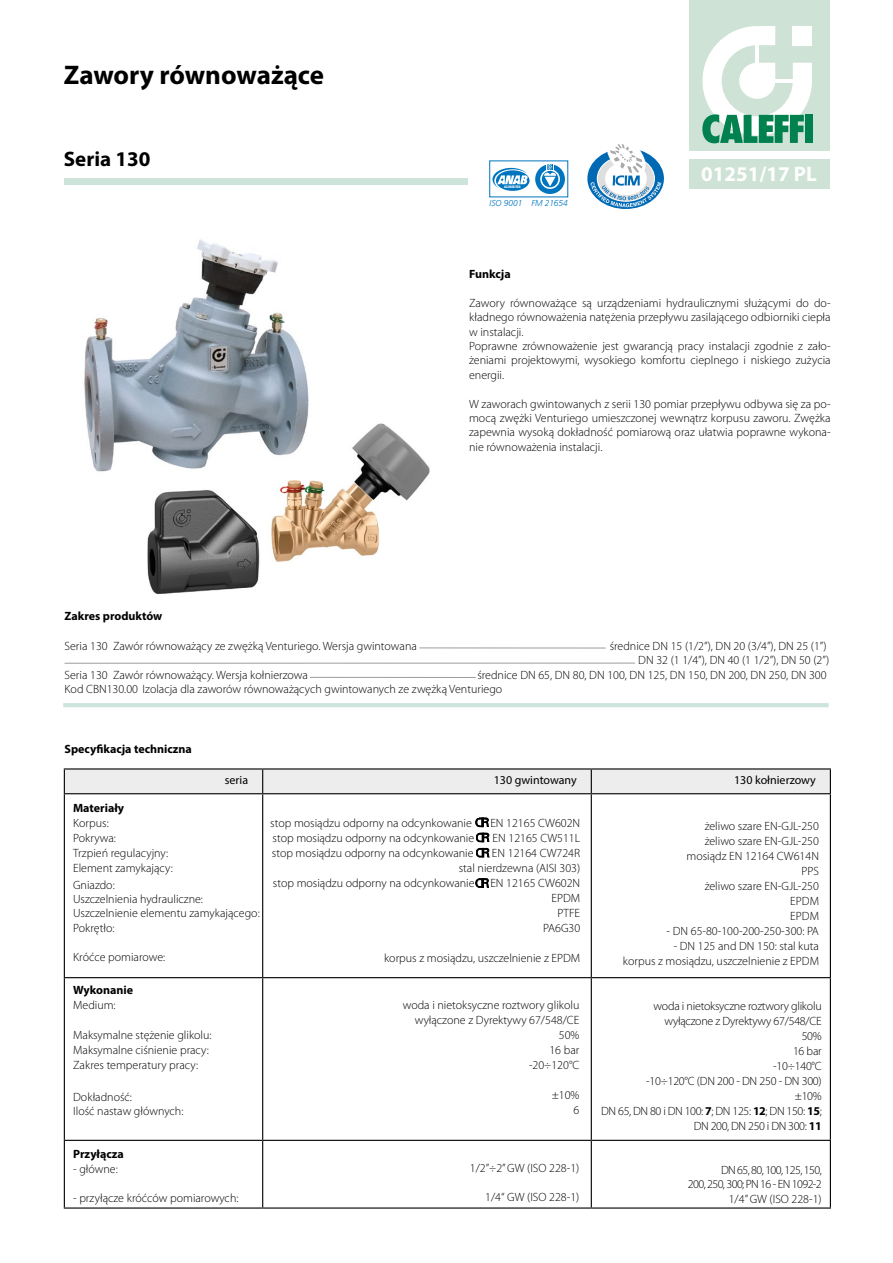
<style>
.page{position:relative;width:893px;height:1263px;background:#fff}
.page>*{position:absolute;margin:0;border:0;box-sizing:border-box;transform-origin:0 0}
.t1{font:700 27px "Myriad Pro";color:#000}
.t2{font:700 21px "Myriad Pro";color:#fff}
.t3{font:700 21px "Myriad Pro";color:#000}
.t4{font:300 12px/15px "Myriad Pro";color:#000}
.t5{font:300 12px/15px "Myriad Pro";letter-spacing:-.02em;color:#000;text-align:right}
.t6{font:700 12px "Myriad Pro";color:#000}
.t7{font:300 12px/14.4px "Myriad Pro";letter-spacing:-.05em;color:#000;text-align:right}
.t8{font:12px "Myriad Pro";color:#000}
.t9{font:italic 300 8.7px "Frutiger";letter-spacing:-.005em;color:#0075bf}
.t10{font:900 condensed 3.15px "Helvetica";letter-spacing:.005em;color:#fff}
.s1{font-weight:700}
</style>
<div class="page">
<img style="left:271px;top:423px;width:159px;height:139px">
<div style="left:64px;top:179px;width:404px;height:6px;background:#cde4db"></div>
<div style="left:689px;top:0;width:140px;height:151px;background:#cee2d6"></div>
<div style="left:689px;top:159px;width:140px;height:30px;background:#cee2d6"></div>
<svg style="left:702px;top:26px;width:110px;height:117px"></svg>
<div style="left:805px;top:115px;width:8px;height:28px;background:#00814d"></div>
<div style="left:496px;top:170px;width:33px;height:21px;background:#0075bf;border-radius:50%"></div>
<svg style="left:492px;top:168px;width:36px;height:20px"></svg>
<svg style="left:535px;top:164px;width:30px;height:30px"></svg>
<svg style="left:540px;top:169px;width:20px;height:20px"></svg>
<svg style="left:542px;top:171px;width:16px;height:16px"></svg>
<svg style="left:544px;top:164px;width:12px;height:22px"></svg>
<svg style="left:587px;top:148px;width:77px;height:61px"></svg>
<svg style="left:590px;top:144px;width:71px;height:63px"></svg>
<hr style="left:63px;top:703px;width:766px;height:4px;background:#cde4db">
<hr style="left:419px;top:648px;width:187px;height:1px;background:#000">
<hr style="left:310px;top:677px;width:166px;height:1px;background:#000">
<hr style="left:65px;top:663px;width:570px;height:1px;background:#000">
<img style="left:84px;top:239px;width:230px;height:239px">
<img style="left:147px;top:490px;width:113px;height:104px">
<hr style="left:64px;top:768px;width:199px;height:1px;background:#000">
<hr style="left:263px;top:768px;width:328px;height:1px;background:#000">
<hr style="left:591px;top:768px;width:240px;height:1px;background:#000">
<div style="left:64px;top:769px;width:767px;height:24px;background:#ededed"></div>
<hr style="left:64px;top:793px;width:199px;height:1px;background:#000">
<hr style="left:64px;top:794px;width:1px;height:183px;background:#000">
<hr style="left:263px;top:793px;width:328px;height:1px;background:#000">
<hr style="left:262px;top:794px;width:1px;height:183px;background:#000">
<hr style="left:591px;top:793px;width:240px;height:1px;background:#000">
<hr style="left:591px;top:794px;width:1px;height:183px;background:#000">
<hr style="left:830px;top:794px;width:1px;height:183px;background:#000">
<hr style="left:64px;top:977px;width:199px;height:1px;background:#000">
<hr style="left:64px;top:978px;width:1px;height:162px;background:#000">
<hr style="left:263px;top:977px;width:328px;height:1px;background:#000">
<hr style="left:262px;top:978px;width:1px;height:162px;background:#000">
<hr style="left:591px;top:977px;width:240px;height:1px;background:#000">
<hr style="left:591px;top:978px;width:1px;height:162px;background:#000">
<hr style="left:830px;top:978px;width:1px;height:162px;background:#000">
<hr style="left:64px;top:1140px;width:199px;height:1px;background:#000">
<hr style="left:64px;top:1141px;width:1px;height:66px;background:#000">
<hr style="left:263px;top:1140px;width:328px;height:1px;background:#000">
<hr style="left:262px;top:1141px;width:1px;height:66px;background:#000">
<hr style="left:591px;top:1140px;width:240px;height:1px;background:#000">
<hr style="left:591px;top:1141px;width:1px;height:66px;background:#000">
<hr style="left:830px;top:1141px;width:1px;height:66px;background:#000">
<hr style="left:64px;top:1207px;width:199px;height:1px;background:#000">
<hr style="left:263px;top:1207px;width:328px;height:1px;background:#000">
<hr style="left:591px;top:1207px;width:240px;height:1px;background:#000">
<svg style="left:476px;top:818px;width:13px;height:9px"></svg>
<svg style="left:476px;top:833px;width:13px;height:9px"></svg>
<svg style="left:476px;top:848px;width:13px;height:9px"></svg>
<svg style="left:476px;top:879px;width:13px;height:8px"></svg>
<h1 class="t1" style="left:64px;top:57px;width:262px">Zawory równoważące</h1>
<h2 class="t3" style="left:64px;top:145px;width:88px">Seria 130</h2>
<p class="t10" style="left:504px;top:185px;width:18px">ACCREDITED</p>
<p class="t9" style="left:490px;top:198px;width:80px">ISO 9001 FM 21654</p>
<h2 class="t2" style="left:701px;top:160px;width:117px">01251/17 PL</h2>
<p class="t6" style="left:469px;top:266px;width:43px">Funkcja</p>
<p class="t4" style="left:469px;top:295px;width:363px;line-height:14.4px">Zawory równoważące są urządzeniami hydraulicznymi służącymi do do&shy;kładnego równoważenia natężenia przepływu zasilającego odbiorniki ciepła w instalacji.<br>Poprawne zrównoważenie jest gwarancją pracy instalacji zgodnie z zało&shy;żeniami projektowymi, wysokiego komfortu cieplnego i niskiego zużycia energii.</p>
<p class="t4" style="left:469px;top:396px;width:363px;line-height:14.4px;text-align:justify">W zaworach gwintowanych z serii 130 pomiar przepływu odbywa się za po&shy;mocą zwężki Venturiego umieszczonej wewnątrz korpusu zaworu. Zwężka zapewnia wysoką dokładność pomiarową oraz ułatwia poprawne wykona&shy;nie równoważenia instalacji.</p>
<p class="t6" style="left:65px;top:608px;width:99px">Zakres produktów</p>
<p class="t4" style="left:65px;top:638px;width:354px">Seria 130 Zawór równoważący ze zwężką Venturiego. Wersja gwintowana</p>
<p class="t4" style="left:610px;top:638px;width:221px;line-height:14.4px;text-align:right">średnice DN 15 (1/2”), DN 20 (3/4”), DN 25 (1”)<br>DN 32 (1 1/4”), DN 40 (1 1/2”), DN 50 (2”)</p>
<p class="t4" style="left:65px;top:667px;width:245px">Seria 130 Zawór równoważący. Wersja kołnierzowa</p>
<p class="t4" style="left:65px;top:667px;width:764px;line-height:14.4px;text-indent:413px">średnice DN 65, DN 80, DN 100, DN 125, DN 150, DN 200, DN 250, DN 300<br>Kod CBN130.00 Izolacja dla zaworów równoważących gwintowanych ze zwężką Venturiego</p>
<p class="t6" style="left:65px;top:741px;width:129px">Specyfikacja techniczna</p>
<p class="t8" style="left:225px;top:772px;width:25px">seria</p>
<p class="t8" style="left:494px;top:772px;width:85px">130 gwintowany</p>
<p class="t8" style="left:734px;top:772px;width:83px">130 kołnierzowy</p>
<p class="t6" style="left:73px;top:800px;width:53px">Materiały</p>
<p class="t4" style="left:73px;top:815px;width:101px">Korpus:<br>Pokrywa:<br>Trzpień regulacyjny:<br>Element zamykający:</p>
<p class="t4" style="left:73px;top:877px;width:188px;line-height:14.4px">Gniazdo:<br>Uszczelnienia hydrauliczne:<br>Uszczelnienie elementu zamykającego:<br>Pokrętło:</p>
<p class="t4" style="left:73px;top:949px;width:94px">Króćce pomiarowe:</p>
<p class="t6" style="left:73px;top:982px;width:62px">Wykonanie</p>
<p class="t4" style="left:73px;top:998px;width:44px">Medium:</p>
<p class="t4" style="left:73px;top:1028px;width:140px">Maksymalne stężenie glikolu:<br>Maksymalne ciśnienie pracy:<br>Zakres temperatury pracy:</p>
<p class="t4" style="left:73px;top:1089px;width:112px;line-height:14.4px">Dokładność:<br>Ilość nastaw głównych:</p>
<p class="t6" style="left:73px;top:1146px;width:52px">Przyłącza</p>
<p class="t4" style="left:73px;top:1161px;width:46px">- główne:</p>
<p class="t4" style="left:73px;top:1190px;width:167px">- przyłącze króćców pomiarowych:</p>
<p class="t4" style="left:270px;top:815px;width:203px">stop mosiądzu odporny na odcynkowanie</p>
<p class="t4" style="left:490px;top:815px;width:91px">EN 12165 CW602N</p>
<p class="t4" style="left:273px;top:830px;width:203px">stop mosiądzu odporny na odcynkowanie</p>
<p class="t4" style="left:493px;top:830px;width:89px">EN 12165 CW511L</p>
<p class="t4" style="left:272px;top:845px;width:203px">stop mosiądzu odporny na odcynkowanie</p>
<p class="t4" style="left:492px;top:845px;width:90px">EN 12164 CW724R</p>
<p class="t4" style="left:459px;top:860px;width:123px">stal nierdzewna (AISI 303)</p>
<p class="t4" style="left:273px;top:875px;width:203px">stop mosiądzu odporny na odcynkowanie</p>
<p class="t4" style="left:490px;top:875px;width:91px;text-align:right">EN 12165 CW602N<br>EPDM<br>PTFE<br>PA6G30</p>
<p class="t4" style="left:384px;top:950px;width:198px">korpus z mosiądzu, uszczelnienie z EPDM</p>
<p class="t4" style="left:403px;top:998px;width:178px;text-align:right">woda i nietoksyczne roztwory glikolu wyłączone z Dyrektywy 67/548/CE<br>50%<br>16 bar<br>-20÷120°C</p>
<p class="t4" style="left:552px;top:1088px;width:29px;text-align:right">±10%<br>6</p>
<p class="t4" style="left:470px;top:1160px;width:111px">1/2”÷2” GW (ISO 228-1)</p>
<p class="t4" style="left:485px;top:1189px;width:96px">1/4“ GW (ISO 228-1)</p>
<p class="t4" style="left:686px;top:818px;width:134px;text-align:right">żeliwo szare EN-GJL-250 żeliwo szare EN-GJL-250 mosiądz EN 12164 CW614N<br>PPS<br>żeliwo szare EN-GJL-250<br>EPDM<br>EPDM</p>
<p class="t4" style="left:667px;top:923px;width:154px">- DN 65-80-100-200-250-300: PA</p>
<p class="t4" style="left:623px;top:938px;width:198px;text-align:right">- DN 125 and DN 150: stal kuta<br>korpus z mosiądzu, uszczelnienie z EPDM</p>
<p class="t5" style="left:601px;top:999px;width:222px">woda i nietoksyczne roztwory glikolu<br>wyłączone z Dyrektywy 67/548/CE<br>50%<br>16 bar<br>-10÷140°C<br>-10÷120°C (DN 200 - DN 250 - DN 300)<br>±10%<br>DN 65, DN 80 i DN 100: <span class="s1">7</span>; DN 125: <span class="s1">12</span>; DN 150: <span class="s1">15</span>;<br>DN 200, DN 250 i DN 300: <span class="s1">11</span></p>
<p class="t7" style="left:688px;top:1163px;width:135px">DN 65, 80, 100, 125, 150,<br>200, 250, 300; PN 16 - EN 1092-2<br>1/4” GW (ISO 228-1)</p>
</div>
